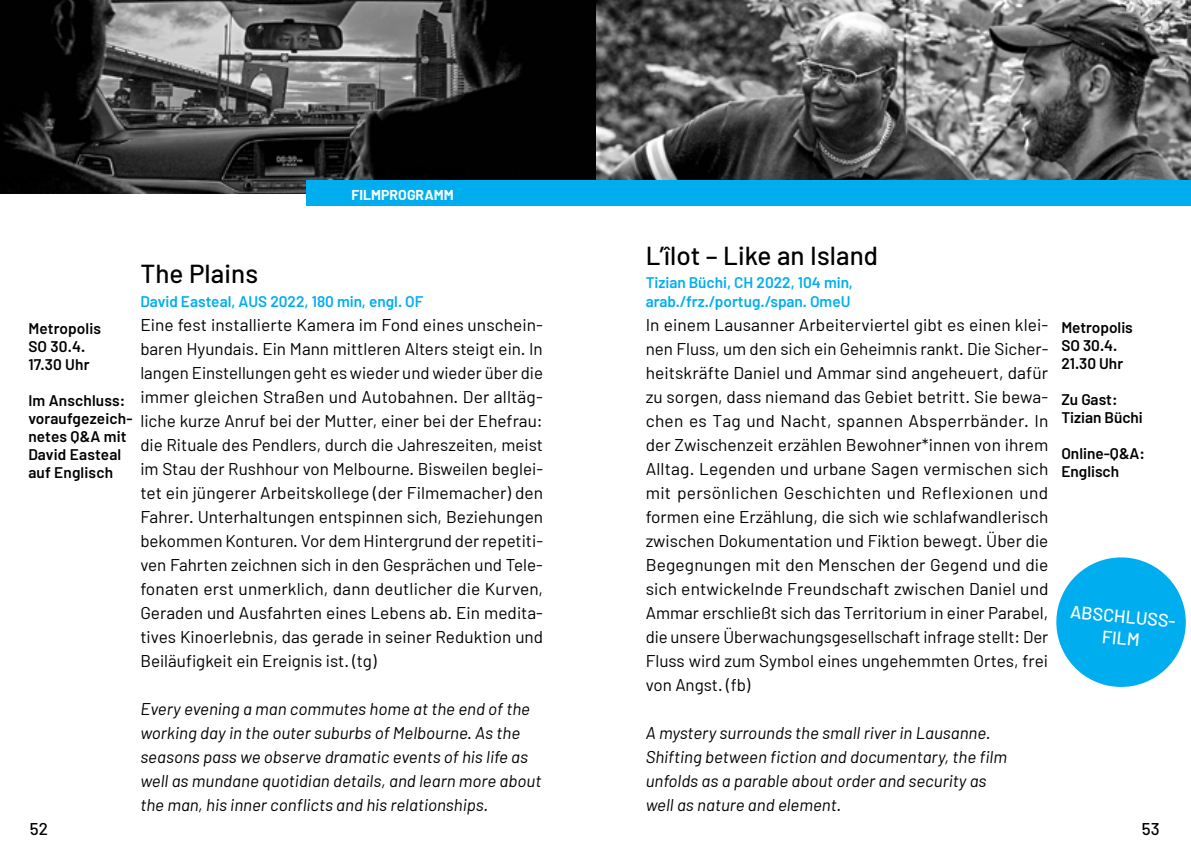
<style>
.page{position:relative;width:1191px;height:851px;background:#fff}
.page>*{position:absolute;margin:0;border:0;box-sizing:border-box;transform-origin:0 0}
.t1{font:500 26px "Barlow";letter-spacing:.005em;color:#000}
.t2{font:500 18px/21.6px "Barlow";color:#fff}
.t3{font:17px/24px "Barlow";color:#000;text-align:justify}
.t4{font:italic 17px/24px "Barlow";color:#000}
.t5{font:500 17px "Barlow";color:#000}
.t6{font:600 15.4px/18px "Barlow";letter-spacing:.005em;color:#000}
.t7{font:600 15.4px/19.6px "Barlow";color:#00aeef}
.t8{font:700 14px "Barlow";letter-spacing:.005em;color:#fff}
</style>
<div class="page">
<img style="left:595px;top:0;width:596px;height:180px">
<svg style="left:0;top:0;width:595px;height:193px;background:#363636"></svg>
<svg style="left:1056px;top:557px;width:130px;height:130px"></svg>
<div style="left:306px;top:180px;width:885px;height:26px;background:#00aeef"></div>
<p class="t8" style="left:351px;top:186px;width:104px">FILMPROGRAMM</p>
<p class="t6" style="left:28px;top:319px;width:74px">Metropolis<br>SO 30.4.<br>17.30 Uhr</p>
<p class="t6" style="left:28px;top:391px;width:106px">Im Anschluss: voraufgezeich&shy;netes Q&amp;A mit<br>David Easteal auf Englisch</p>
<h1 class="t1" style="left:140px;top:257px;width:119px">The Plains</h1>
<p class="t7" style="left:140px;top:291px;width:285px">David Easteal, AUS 2022, 180 min, engl. OF</p>
<p class="t3" style="left:140px;top:312px;width:404px">Eine fest installierte Kamera im Fond eines unschein&shy;baren Hyundais. Ein Mann mittleren Alters steigt ein. In langen Einstellungen geht es wieder und wieder über die immer gleichen Straßen und Autobahnen. Der alltäg&shy;liche kurze Anruf bei der Mutter, einer bei der Ehefrau: die Rituale des Pendlers, durch die Jahreszeiten, meist im Stau der Rushhour von Melbourne. Bisweilen beglei&shy;tet ein jüngerer Arbeitskollege (der Filmemacher) den Fahrer. Unterhaltungen entspinnen sich, Beziehungen bekommen Konturen. Vor dem Hintergrund der repetiti&shy;ven Fahrten zeichnen sich in den Gesprächen und Tele&shy;fonaten erst unmerklich, dann deutlicher die Kurven, Geraden und Ausfahrten eines Lebens ab. Ein medita&shy;tives Kinoerlebnis, das gerade in seiner Reduktion und Beiläufigkeit ein Ereignis ist. (tg)</p>
<p class="t4" style="left:140px;top:696px;width:402px">Every evening a man commutes home at the end of the working day in the outer suburbs of Melbourne. As the seasons pass we observe dramatic events of his life as well as mundane quotidian details, and learn more about the man, his inner conflicts and his relationships.</p>
<h1 class="t1" style="left:645px;top:239px;width:234px">L’îlot – Like an Island</h1>
<p class="t7" style="left:645px;top:272px;width:209px">Tizian Büchi, CH 2022, 104 min, arab./frz./portug./span. OmeU</p>
<p class="t3" style="left:645px;top:312px;width:404px">In einem Lausanner Arbeiterviertel gibt es einen klei&shy;nen Fluss, um den sich ein Geheimnis rankt. Die Sicher&shy;heitskräfte Daniel und Ammar sind angeheuert, dafür zu sorgen, dass niemand das Gebiet betritt. Sie bewa&shy;chen es Tag und Nacht, spannen Absperrbänder. In der Zwischenzeit erzählen Bewohner*innen von ihrem Alltag. Legenden und urbane Sagen vermischen sich mit persönlichen Geschichten und Reflexionen und formen eine Erzählung, die sich wie schlafwandlerisch zwischen Dokumentation und Fiktion bewegt. Über die Begegnungen mit den Menschen der Gegend und die sich entwickelnde Freundschaft zwischen Daniel und Ammar erschließt sich das Territorium in einer Parabel, die unsere Überwachungsgesellschaft infrage stellt: Der Fluss wird zum Symbol eines ungehemmten Ortes, frei von Angst. (fb)</p>
<p class="t4" style="left:645px;top:720px;width:363px">A mystery surrounds the small river in Lausanne.<br>Shifting between fiction and documentary, the film unfolds as a parable about order and security as well as nature and element.</p>
<p class="t6" style="left:1061px;top:318px;width:73px">Metropolis<br>SO 30.4.<br>21.30 Uhr</p>
<p class="t6" style="left:1061px;top:390px;width:83px">Zu Gast:<br>Tizian Büchi</p>
<p class="t6" style="left:1061px;top:444px;width:85px">Online-Q&amp;A:<br>Englisch</p>
<p class="t2" style="left:1104px;top:603px;width:84px;text-indent:-34px;rotate:5deg">ABSCHLUSS-<br>FILM</p>
<p class="t5" style="left:30px;top:818px;width:20px">52</p>
<p class="t5" style="left:1141px;top:818px;width:19px">53</p>
</div>
